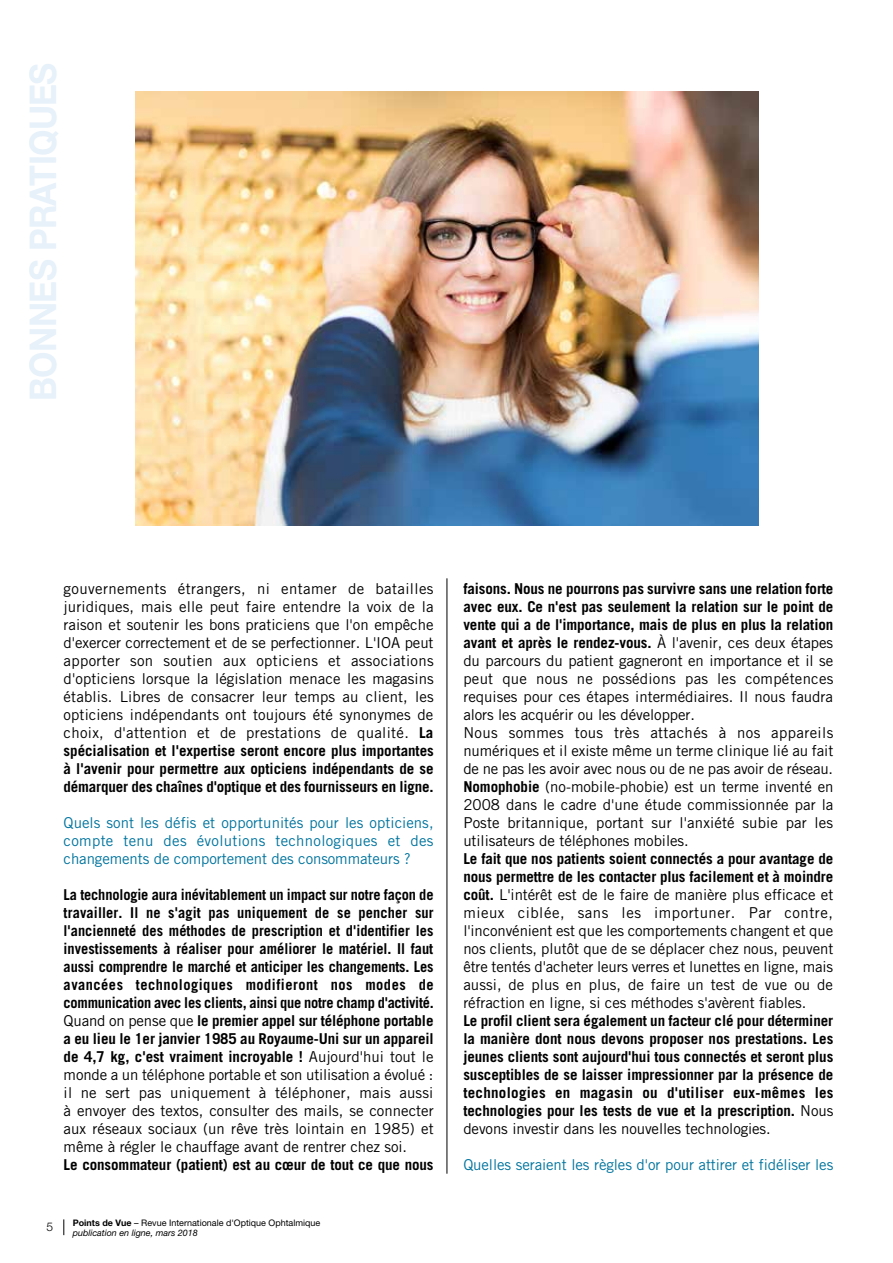
<style>
.page{position:relative;width:893px;height:1263px;background:#fff}
.page>*{position:absolute;margin:0;border:0;box-sizing:border-box;transform-origin:0 0}
.t1{font:700 36.9px "Helvetica Neue LT Std";letter-spacing:-.02em;color:#e7f1fa;scale:.92 1}
.t2{font:15px/18px "Trade Gothic LT Std";color:#000;text-align:justify}
.t3{font:700 15px/18px "Trade Gothic LT Std";letter-spacing:-.005em;color:#000;text-align:justify;scale:.96 1}
.t4{font:700 15px/18px "Trade Gothic LT Std";letter-spacing:-.005em;color:#000;text-align:justify}
.t5{font:15px/18px "Trade Gothic LT Std";letter-spacing:-.005em;color:#00749e;text-align:justify}
.t6{font:300 12px "Helvetica Neue LT Std";color:#000}
.t7{font:9px/10.8px "Helvetica Neue LT Std";color:#000}
.s1{font-weight:700}
.s2{font-weight:400}
.s3{font-style:italic}
</style>
<div class="page">
<svg style="left:64px;top:1219px;width:1px;height:16px"></svg>
<hr style="left:447px;top:578px;width:1px;height:596px;background:#000">
<img style="left:136px;top:91px;width:623px;height:434px">
<h1 class="t1" style="left:20px;top:401px;width:369px;rotate:-90deg">BONNES PRATIQUES</h1>
<p class="t2" style="left:64px;top:579px;width:372px">gouvernements étrangers, ni entamer de batailles juridiques, mais elle peut faire entendre la voix de la raison et soutenir les bons praticiens que l'on empêche d'exercer correctement et de se perfectionner. L'IOA peut apporter son soutien aux opticiens et associations d'opticiens lorsque la législation menace les magasins établis. Libres de consacrer leur temps au client, les opticiens indépendants ont toujours été synonymes de choix, d'attention et de prestations de qualité. <span class="s1">La spécialisation et l'expertise seront encore plus importantes à l'avenir pour permettre aux opticiens indépendants de se démarquer des chaînes d'optique et des fournisseurs en ligne.</span></p>
<p class="t5" style="left:64px;top:813px;width:371px">Quels sont les défis et opportunités pour les opticiens, compte tenu des évolutions technologiques et des changements de comportement des consommateurs ?</p>
<p class="t3" style="left:64px;top:885px;width:387px">La technologie aura inévitablement un impact sur notre façon de travailler. Il ne s'agit pas uniquement de se pencher sur l'ancienneté des méthodes de prescription et d'identifier les investissements à réaliser pour améliorer le matériel. Il faut aussi comprendre le marché et anticiper les changements. Les avancées technologiques modifieront nos modes de communication avec les clients, ainsi que notre champ d'activité.<br><span class="s2">Quand on pense que</span> le premier appel sur téléphone portable a eu lieu le 1er janvier 1985 au Royaume-Uni sur un appareil de 4,7 kg, c'est vraiment incroyable ! <span class="s2">Aujourd'hui tout le monde a un téléphone portable et son utilisation a évolué : il ne sert pas uniquement à téléphoner, mais aussi à envoyer des textos, consulter des mails, se connecter aux réseaux sociaux (un rêve très lointain en 1985) et même à régler le chauffage avant de rentrer chez soi.</span></p>
<p class="t4" style="left:64px;top:1155px;width:371px">Le consommateur (patient) est au cœur de tout ce que nous</p>
<p class="t6" style="left:46px;top:1220px;width:8px">5</p>
<p class="t7" style="left:73px;top:1217px;width:249px"><span class="s1">Points de Vue</span> – Revue Internationale d'Optique Ophtalmique <span class="s3">publication en ligne, mars 2018</span></p>
<p class="t2" style="left:463px;top:579px;width:372px;text-align:left"><span class="s1">faisons. Nous ne pourrons pas survivre sans une relation forte avec eux. Ce n'est pas seulement la relation sur le point de vente qui a de l'importance, mais de plus en plus la relation avant et après le rendez-vous.</span> À l'avenir, ces deux étapes du parcours du patient gagneront en importance et il se peut que nous ne possédions pas les compétences requises pour ces étapes intermédiaires. Il nous faudra alors les acquérir ou les développer.<br>Nous sommes tous très attachés à nos appareils numériques et il existe même un terme clinique lié au fait de ne pas les avoir avec nous ou de ne pas avoir de réseau.<br><span class="s1">Nomophobie</span> (no-mobile-phobie) est un terme inventé en 2008 dans le cadre d'une étude commissionnée par la Poste britannique, portant sur l'anxiété subie par les utilisateurs de téléphones mobiles.</p>
<p class="t2" style="left:463px;top:849px;width:371px"><span class="s1">Le fait que nos patients soient connectés a pour avantage de nous permettre de les contacter plus facilement et à moindre coût.</span> L'intérêt est de le faire de manière plus efficace et mieux ciblée, sans les importuner. Par contre, l'inconvénient est que les comportements changent et que nos clients, plutôt que de se déplacer chez nous, peuvent être tentés d'acheter leurs verres et lunettes en ligne, mais aussi, de plus en plus, de faire un test de vue ou de réfraction en ligne, si ces méthodes s'avèrent fiables.</p>
<p class="t4" style="left:463px;top:1011px;width:372px">Le profil client sera également un facteur clé pour déterminer la manière dont nous devons proposer nos prestations. Les jeunes clients sont aujourd'hui tous connectés et seront plus susceptibles de se laisser impressionner par la présence de technologies en magasin ou d'utiliser eux-mêmes les technologies pour les tests de vue et la prescription. <span class="s2">Nous devons investir dans les nouvelles technologies.</span></p>
<p class="t5" style="left:463px;top:1155px;width:371px">Quelles seraient les règles d'or pour attirer et fidéliser les</p>
</div>
